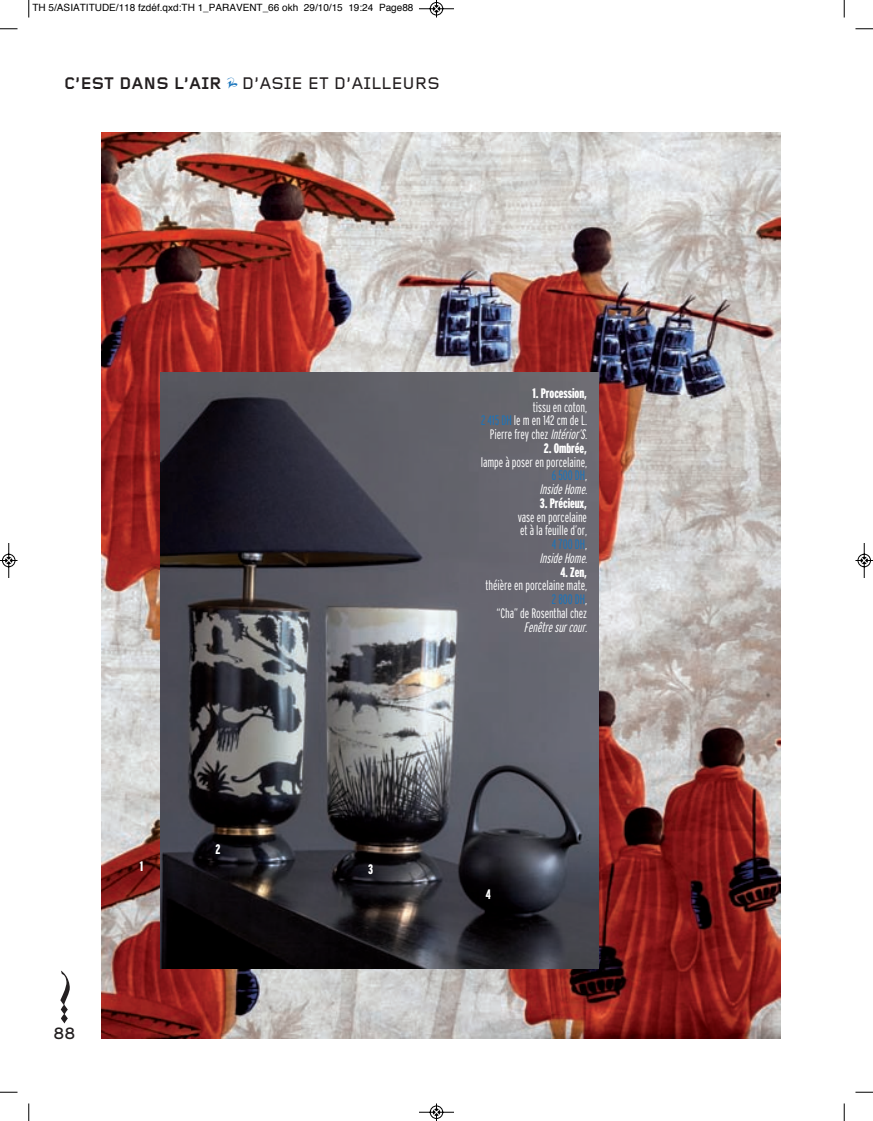
<style>
.page{position:relative;width:873px;height:1121px;background:#fff}
.page>*{position:absolute;margin:0;border:0;box-sizing:border-box;transform-origin:0 0}
.t1{font:500 17.5px "Foundry Gridnik";color:#231f20}
.t2{font:16.25px "Interstate";color:#231f20}
.t3{font:300 extra-condensed 13.75px/13.8px "Interstate";letter-spacing:-.005em;color:#fff;text-align:right}
.t4{font:900 extra-condensed 13.75px "Interstate";letter-spacing:-.01em;color:#fff}
.t5{font:italic 300 extra-condensed 13.75px "Interstate";color:#fff}
.t6{font:10px "Helvetica";color:#000}
.s1{font-weight:700}
.s2{color:#1874bc}
.s3{font-style:italic}
</style>
<div class="page">
<img style="left:102px;top:132px;width:678px;height:906px">
<svg style="left:60px;top:970px;width:10px;height:53px"></svg>
<img style="left:160px;top:372px;width:438px;height:596px">
<svg style="left:28px;top:0;width:2px;height:18px"></svg>
<svg style="left:0;top:28px;width:18px;height:2px"></svg>
<svg style="left:843px;top:0;width:1px;height:18px"></svg>
<svg style="left:855px;top:28px;width:17px;height:2px"></svg>
<svg style="left:28px;top:1103px;width:2px;height:17px"></svg>
<svg style="left:0;top:1091px;width:18px;height:2px"></svg>
<svg style="left:843px;top:1103px;width:1px;height:17px"></svg>
<svg style="left:855px;top:1091px;width:17px;height:2px"></svg>
<svg style="left:419px;top:0;width:35px;height:18px"></svg>
<svg style="left:419px;top:1103px;width:35px;height:17px"></svg>
<svg style="left:0;top:543px;width:18px;height:35px"></svg>
<svg style="left:855px;top:543px;width:17px;height:35px"></svg>
<p class="t6" style="left:32px;top:4px;width:382px">TH 5/ASIATITUDE/118 fzdéf.qxd:TH 1_PARAVENT_66 okh 29/10/15 19:24 Page88</p>
<p class="t1" style="left:64px;top:78px;width:377px"><span class="s1">C’EST DANS L’AIR</span> D’ASIE ET D’AILLEURS</p>
<p class="t2" style="left:53px;top:1024px;width:23px">88</p>
<p class="t4" style="left:140px;top:857px;width:5px">1</p>
<p class="t4" style="left:215px;top:841px;width:6px">2</p>
<p class="t4" style="left:368px;top:861px;width:7px">3</p>
<p class="t4" style="left:532px;top:385px;width:56px">1. Procession,</p>
<p class="t3" style="left:481px;top:400px;width:110px">tissu en coton,<br><span class="s2">2 415 DH</span> le m en 142 cm de L.<br>Pierre frey chez <span class="s3">Intérior’S.</span></p>
<p class="t4" style="left:544px;top:440px;width:45px">2. Ombrée,</p>
<p class="t3" style="left:480px;top:455px;width:110px">lampe à poser en porcelaine,<br><span class="s2">6 500 DH</span>,<br><span class="s3">Inside Home.</span></p>
<p class="t4" style="left:540px;top:495px;width:49px">3. Précieux,</p>
<p class="t3" style="left:517px;top:510px;width:73px">vase en porcelaine et à la feuille d’or,<br><span class="s2">4 700 DH</span>,<br><span class="s3">Inside Home.</span></p>
<p class="t4" style="left:560px;top:564px;width:28px">4. Zen,</p>
<p class="t3" style="left:485px;top:579px;width:103px">théière en porcelaine mate,<br><span class="s2">2 800 DH</span>,<br>“Cha” de Rosenthal chez</p>
<p class="t5" style="left:524px;top:619px;width:67px">Fenêtre surcour.</p>
<p class="t4" style="left:486px;top:886px;width:6px">4</p>
</div>
